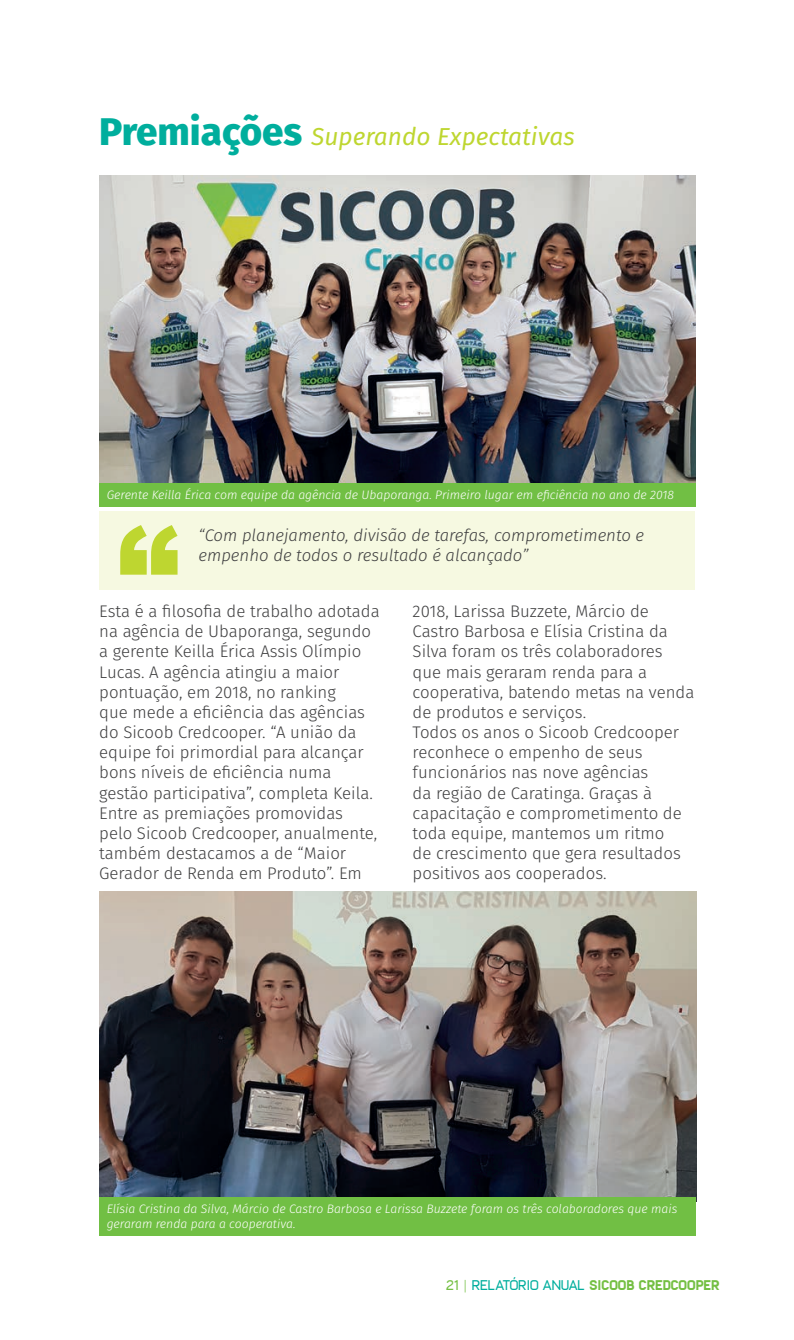
<style>
.page{position:relative;width:794px;height:1340px;background:#fff}
.page>*{position:absolute;margin:0;border:0;box-sizing:border-box;transform-origin:0 0}
.t1{font:italic 24.5px "Fira Sans";color:#bed630}
.t2{font:300 16.8px/20.1px "Fira Sans";color:#3e3e3f}
.t3{font:italic 300 16.8px/20.1px "Fira Sans";color:#3e3e3f}
.t4{font:900 14px "Frank";color:#74bf43}
.t5{font:italic 300 12.25px/14.7px "Fira Sans";color:#fff}
.s1{font-weight:800;font-style:normal;font-size:38.5px;color:#00ae9d}
.s2{font-weight:400}
.s3{font-weight:300}
.s4{font-weight:400;color:#00ae9d}
</style>
<div class="page">
<div style="left:99px;top:511px;width:595px;height:79px;background:#f6f9e1"></div>
<svg style="left:120px;top:525px;width:57px;height:49px"></svg>
<img style="left:99px;top:176px;width:596px;height:307px">
<div style="left:99px;top:483px;width:596px;height:23px;background:#71bf44"></div>
<img style="left:99px;top:891px;width:597px;height:310px">
<div style="left:99px;top:1196px;width:596px;height:39px;background:#71bf44"></div>
<h1 class="t1" style="left:99px;top:118px;width:477px"><span class="s1">Premiações</span> Superando Expectativas</h1>
<p class="t5" style="left:107px;top:487px;width:569px">Gerente Keilla Érica com equipe da agência de Ubaporanga. Primeiro lugar em eficiência no ano de 2018</p>
<p class="t3" style="left:198px;top:525px;width:447px">“Com planejamento, divisão de tarefas, comprometimento e empenho de todos o resultado é alcançado”</p>
<p class="t2" style="left:99px;top:601px;width:282px">Esta é a filosofia de trabalho adotada na agência de Ubaporanga, segundo a gerente Keilla Érica Assis Olímpio Lucas. A agência atingiu a maior pontuação, em 2018, no ranking<br>que mede a eficiência das agências do Sicoob Credcooper. “A união da equipe foi primordial para alcançar bons níveis de eficiência numa gestão participativa”, completa Keila.<br>Entre as premiações promovidas pelo Sicoob Credcooper, anualmente, também destacamos a de “Maior Gerador de Renda em Produto”. Em</p>
<p class="t2" style="left:413px;top:601px;width:283px">2018, Larissa Buzzete, Márcio de<br>Castro Barbosa e Elísia Cristina da<br>Silva foram os três colaboradores que mais geraram renda para a cooperativa, batendo metas na venda de produtos e serviços.<br>Todos os anos o Sicoob Credcooper reconhece o empenho de seus funcionários nas nove agências<br>da região de Caratinga. Graças à capacitação e comprometimento de toda equipe, mantemos um ritmo<br>de crescimento que gera resultados positivos aos cooperados.</p>
<p class="t5" style="left:107px;top:1201px;width:572px">Elísia Cristina da Silva, Márcio de Castro Barbosa e Larissa Buzzete foram os três colaboradores que mais geraram renda para a cooperativa.</p>
<p class="t4" style="left:446px;top:1275px;width:275px"><span class="s2">21</span> <span class="s3">|</span> <span class="s4">RELATÓRIO ANUAL</span> SICOOB CREDCOOPER</p>
</div>
